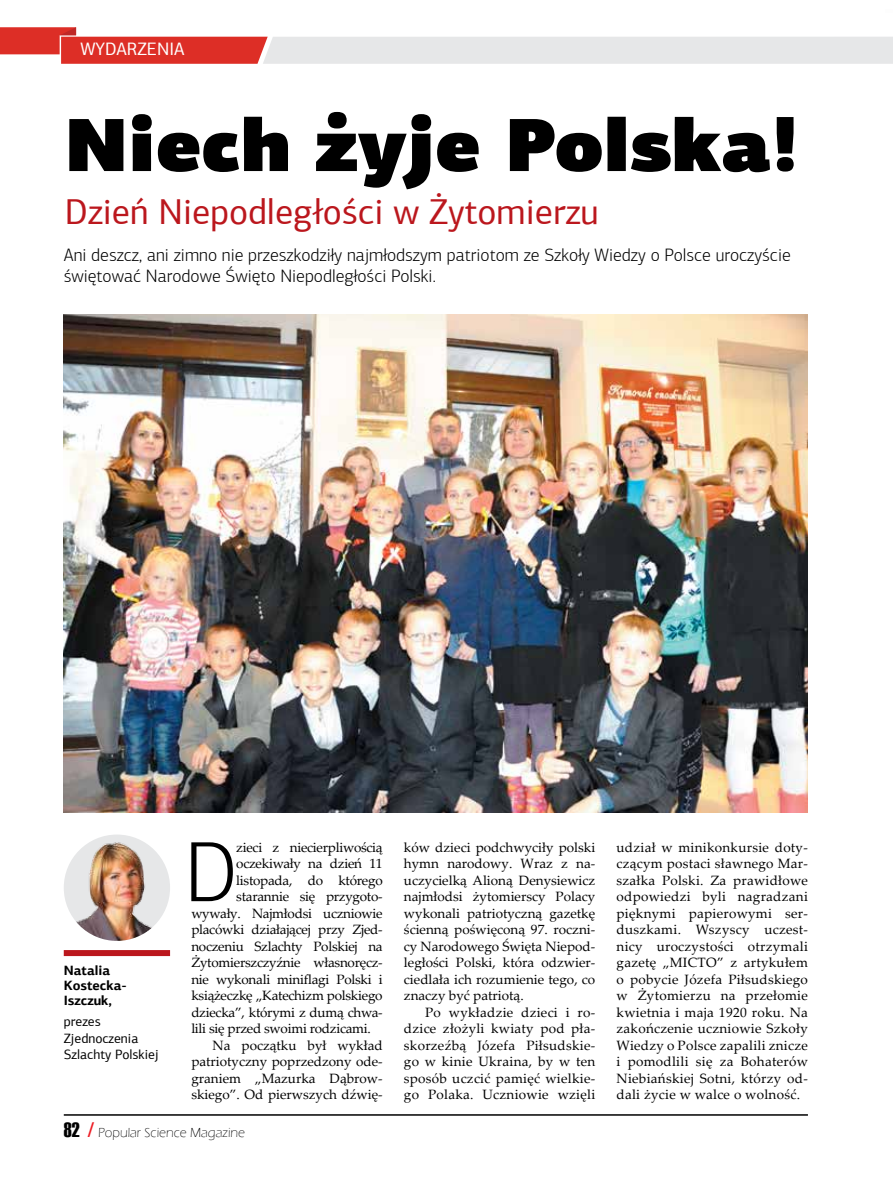
<style>
.page{position:relative;width:893px;height:1178px;background:#fff}
.page>*{position:absolute;margin:0;border:0;box-sizing:border-box;transform-origin:0 0}
.t1{font:300 85.95px "PF Agora Sans Pro";color:#000}
.t2{font:900 75px "PF Agora Sans Pro";color:#000}
.t3{font:36px "PF Agora Sans Pro";color:#bb171d}
.t4{font:300 18px/21.6px "PF Agora Sans Pro";color:#000}
.t5{font:18px "PF Agora Sans Pro";color:#fff}
.t6{font:13.5px/16.5px "Palatino Linotype";letter-spacing:-.02em;color:#000;text-align:justify}
.t7{font:13.5px "Palatino Linotype";color:#000}
.t8{font:13.5px/16.5px "PF Agora Sans Pro";color:#000}
.t9{font:300 13.5px "Eras ITC";color:#000}
.t10{font:700 13.5px/15px "PF Agora Sans Pro";color:#000}
.s1{font-family:"Haettenschweiler";font-weight:400;font-size:21px}
.s2{font-family:"Haettenschweiler";font-weight:400;font-size:21px;color:#ed1d24}
</style>
<div class="page">
<hr style="left:64px;top:1114px;width:744px;height:2px;background:#000">
<svg style="left:0;top:27px;width:893px;height:37px"></svg>
<img style="left:64px;top:834px;width:106px;height:107px;border-radius:53px">
<div style="left:64px;top:950px;width:106px;height:6px;background:#bb171d"></div>
<img style="left:64px;top:314px;width:744px;height:499px">
<h3 class="t5" style="left:80px;top:38px;width:106px">WYDARZENIA</h3>
<h2 class="t2" style="left:65px;top:94px;width:736px">Niech żyje Polska!</h2>
<h3 class="t3" style="left:65px;top:190px;width:535px">Dzień Niepodległości w Żytomierzu</h3>
<h3 class="t4" style="left:64px;top:244px;width:728px">Ani deszcz, ani zimno nie przeszkodziły najmłodszym patriotom ze Szkoły Wiedzy o Polsce uroczyście świętować Narodowe Święto Niepodległości Polski.</h3>
<p class="t10" style="left:64px;top:963px;width:65px">Natalia<br>Kostecka-<br>Iszczuk,</p>
<p class="t8" style="left:64px;top:1013px;width:96px">prezes<br>Zjednoczenia<br>Szlachty Polskiej</p>
<h1 class="t1" style="left:184px;top:823px;width:55px">D</h1>
<p class="t6" style="left:236px;top:838px;width:148px">zieci z niecierpliwością</p>
<p class="t6" style="left:236px;top:855px;width:148px">oczekiwały na dzień 11</p>
<p class="t6" style="left:236px;top:871px;width:148px">listopada, do którego</p>
<p class="t6" style="left:236px;top:888px;width:148px">starannie się przygoto-</p>
<p class="t6" style="left:191px;top:904px;width:193px">wywały. Najmłodsi uczniowie</p>
<p class="t6" style="left:191px;top:921px;width:193px">placówki działającej przy Zjed-</p>
<p class="t6" style="left:191px;top:937px;width:193px">noczeniu Szlachty Polskiej na</p>
<p class="t6" style="left:191px;top:954px;width:193px">Żytomierszczyźnie własnoręcz-</p>
<p class="t6" style="left:191px;top:970px;width:193px">nie wykonali miniflagi Polski і</p>
<p class="t6" style="left:191px;top:987px;width:193px">książeczkę „Katechizm polskiego</p>
<p class="t6" style="left:191px;top:1003px;width:193px">dziecka”, którymi z dumą chwa-</p>
<p class="t6" style="left:191px;top:1020px;width:181px">lili się przed swoimi rodzicami.</p>
<p class="t7" style="left:213px;top:1035px;width:172px">Na początku był wykład</p>
<p class="t7" style="left:191px;top:1052px;width:193px">patriotyczny poprzedzony ode-</p>
<p class="t7" style="left:191px;top:1068px;width:193px">graniem „Mazurka Dąbrow-</p>
<p class="t7" style="left:191px;top:1085px;width:193px">skiego”. Od pierwszych dźwię-</p>
<p class="t9" style="left:64px;top:1125px;width:183px"><span class="s1">82</span> <span class="s2">/</span> Popular Science Magazine</p>
<p class="t6" style="left:404px;top:838px;width:193px">ków dzieci podchwyciły polski hymn narodowy. Wraz z na&shy;uczycielką Alioną Denysiewicz najmłodsi żytomierscy Polacy wykonali patriotyczną gazetkę ścienną poświęconą 97. roczni&shy;cy Narodowego Święta Niepod&shy;ległości Polski, która odzwier&shy;ciedlała ich rozumienie tego, co znaczy być patriotą.</p>
<p class="t6" style="left:404px;top:1003px;width:193px;text-indent:21px">Po wykładzie dzieci i ro&shy;dzice złożyli kwiaty pod pła&shy;skorzeźbą Józefa Piłsudskie&shy;go w kinie Ukraina, by w ten sposób uczcić pamięć wielkie&shy;go Polaka. Uczniowie wzięli</p>
<p class="t6" style="left:617px;top:838px;width:193px">udział w minikonkursie doty&shy;czącym postaci sławnego Mar&shy;szałka Polski. Za prawidłowe odpowiedzi byli nagradzani pięknymi papierowymi ser&shy;duszkami. Wszyscy uczest&shy;nicy uroczystości otrzymali gazetę „MICTO” z artykułem o pobycie Józefa Piłsudskiego w Żytomierzu na przełomie kwietnia i maja 1920 roku. Na zakończenie uczniowie Szkoły Wiedzy o Polsce zapalili znicze i pomodlili się za Bohaterów Niebiańskiej Sotni, którzy od&shy;dali życie w walce o wolność.</p>
</div>
